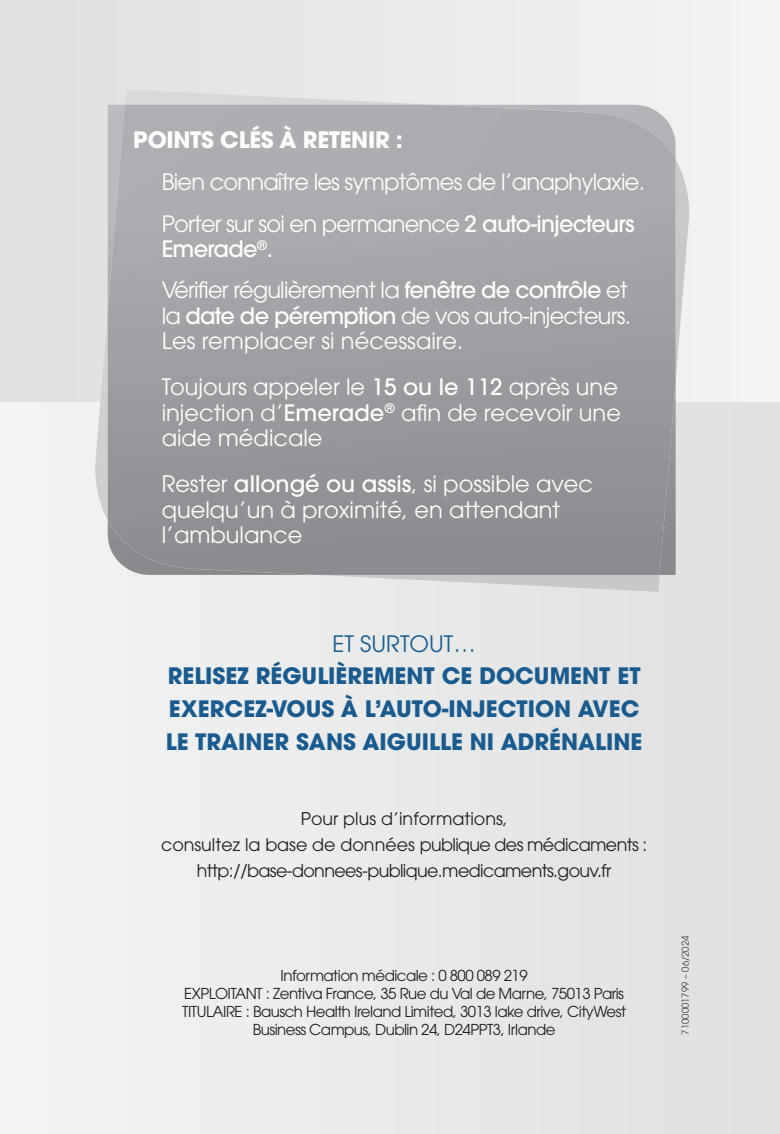
<style>
.page{position:relative;width:780px;height:1134px;background:#fff}
.page>*{position:absolute;margin:0;border:0;box-sizing:border-box;transform-origin:0 0}
.t1{font:22.5px/25.2px "ITC Avant Garde Pro";color:#fff}
.t2{font:700 22.5px/32.8px "ITC Avant Garde Pro";color:#195b8f}
.t3{font:22.5px/42.2px "ITC Avant Garde Pro";letter-spacing:-.035em;color:#fff}
.t4{font:500 22.5px/41.2px "ITC Avant Garde Pro";letter-spacing:-.035em;color:#fff}
.t5{font:700 22.5px "ITC Avant Garde Pro";letter-spacing:-.015em;color:#fff}
.t6{font:22.5px "ITC Avant Garde Pro";color:#195b8f}
.t7{font:17.5px/25.8px "ITC Avant Garde Pro";letter-spacing:-.035em;color:#231f20;text-align:center}
.t8{font:15px/18px "ITC Avant Garde Pro";letter-spacing:-.035em;color:#231f20;text-align:center}
.t9{font:9.5px "ITC Avant Garde Pro";color:#414445}
.s1{font-weight:500}
.s2{font-weight:400}
</style>
<div class="page">
<div style="left:0;top:0;width:780px;height:402px;background:#e8eae9"></div>
<div style="left:0;top:402px;width:780px;height:732px;background:#e9ebe9"></div>
<img style="left:95px;top:90px;width:594px;height:502px">
<p class="t5" style="left:133px;top:125px;width:271px">POINTS CLÉS À RETENIR :</p>
<p class="t3" style="left:162px;top:160px;width:484px">Bien connaître les symptômes de l’anaphylaxie.<br>Porter sur soi en permanence <span class="s1">2 auto-injecteurs</span></p>
<p class="t4" style="left:162px;top:228px;width:467px">Emerade<sup>®</sup>.<br><span class="s2">Vérifier régulièrement la</span> fenêtre de contrôle <span class="s2">et</span></p>
<p class="t1" style="left:162px;top:302px;width:471px">la <span class="s1">date de péremption</span> de vos auto-injecteurs.<br>Les remplacer si nécessaire.</p>
<p class="t1" style="left:162px;top:374px;width:461px">Toujours appeler le <span class="s1">15 ou le 112</span> après une injection d’<span class="s1">Emerade</span><sup>®</sup> afin de recevoir une aide médicale</p>
<p class="t1" style="left:162px;top:471px;width:433px">Rester <span class="s1">allongé ou assis</span>, si possible avec quelqu’un à proximité, en attendant l’ambulance</p>
<p class="t6" style="left:332px;top:630px;width:145px">ET SURTOUT…</p>
<p class="t2" style="left:166px;top:659px;width:478px">RELISEZ RÉGULIÈREMENT CE DOCUMENT ET<br>EXERCEZ-VOUS À L’AUTO-INJECTION AVEC<br>LE TRAINER SANS AIGUILLE NI ADRÉNALINE</p>
<p class="t7" style="left:161px;top:806px;width:488px">Pour plus d’informations,<br>consultez la base de données publique des médicaments : http://base-donnees-publique.medicaments.gouv.fr</p>
<p class="t8" style="left:182px;top:966px;width:445px">Information médicale : 0 800 089 219<br>EXPLOITANT : Zentiva France, 35 Rue du Val de Marne, 75013 Paris TITULAIRE : Bausch Health Ireland Limited, 3013 lake drive, CityWest Business Campus, Dublin 24, D24PPT3, Irlande</p>
<p class="t9" style="left:679px;top:1034px;width:100px;rotate:-90deg">7100001799 – 06/2024</p>
</div>
